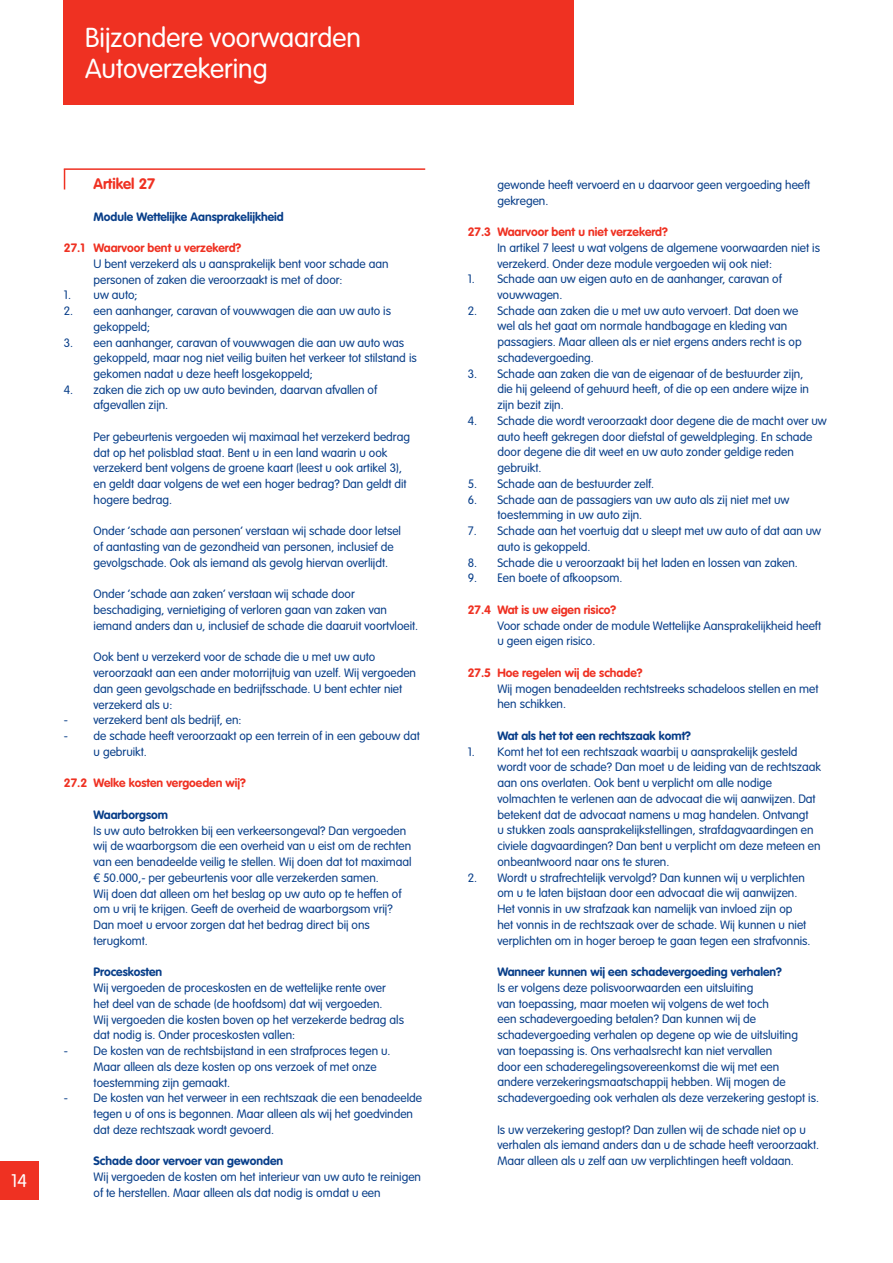
<style>
.page{position:relative;width:893px;height:1263px;background:#fff}
.page>*{position:absolute;margin:0;border:0;box-sizing:border-box;transform-origin:0 0}
.t1{font:300 27px/31.5px "VAG Rounded Std";color:#fff}
.t2{font:300 18px "VAG Rounded Std";color:#fff}
.t3{font:700 15px "VAG Rounded Std";color:#ef3122}
.t4{font:300 12px/15.8px "VAG Rounded Std";color:#083e89}
.t5{font:700 12px "VAG Rounded Std";color:#083e89}
.t6{font:700 12px "VAG Rounded Std";color:#ef3122}
.s1{font-family:"Helvetica Neue LT Pro";font-weight:400}
</style>
<div class="page">
<div style="left:0;top:1161px;width:38px;height:38px;background:#ef3122"></div>
<hr style="left:64px;top:168px;width:361px;height:2px;background:#ef3122">
<svg style="left:64px;top:170px;width:1px;height:19px"></svg>
<div style="left:64px;top:0;width:510px;height:104px;background:#ef3122"></div>
<h1 class="t1" style="left:85px;top:22px;width:278px">Bijzondere voorwaarden<br>Autoverzekering</h1>
<h2 class="t2" style="left:11px;top:1170px;width:17px">14</h2>
<p class="t3" style="left:94px;top:175px;width:63px">Artikel 27</p>
<p class="t5" style="left:94px;top:209px;width:192px">Module Wettelijke Aansprakelijkheid</p>
<p class="t6" style="left:64px;top:241px;width:179px">27.1 Waarvoor bent u verzekerd?</p>
<p class="t4" style="left:94px;top:256px;width:297px">U bent verzekerd als u aansprakelijk bent voor schade aan personen of zaken die veroorzaakt is met of door:</p>
<p class="t4" style="left:64px;top:288px;width:75px">1. uw auto;</p>
<p class="t4" style="left:94px;top:303px;width:299px;text-indent:-30px">2. een aanhanger, caravan of vouwwagen die aan uw auto is gekoppeld;</p>
<p class="t4" style="left:94px;top:335px;width:325px;text-indent:-30px">3. een aanhanger, caravan of vouwwagen die aan uw auto was gekoppeld, maar nog niet veilig buiten het verkeer tot stilstand is gekomen nadat u deze heeft losgekoppeld;</p>
<p class="t4" style="left:94px;top:382px;width:285px;text-indent:-30px">4. zaken die zich op uw auto bevinden, daarvan afvallen of afgevallen zijn.</p>
<p class="t4" style="left:94px;top:429px;width:318px">Per gebeurtenis vergoeden wij maximaal het verzekerd bedrag dat op het polisblad staat. Bent u in een land waarin u ook verzekerd bent volgens de groene kaart (leest u ook artikel 3), en geldt daar volgens de wet een hoger bedrag? Dan geldt dit hogere bedrag.</p>
<p class="t4" style="left:94px;top:524px;width:309px">Onder ‘schade aan personen’ verstaan wij schade door letsel of aantasting van de gezondheid van personen, inclusief de gevolgschade. Ook als iemand als gevolg hiervan overlijdt.</p>
<p class="t4" style="left:94px;top:587px;width:326px">Onder ‘schade aan zaken’ verstaan wij schade door beschadiging, vernietiging of verloren gaan van zaken van iemand anders dan u, inclusief de schade die daaruit voortvloeit.</p>
<p class="t4" style="left:94px;top:650px;width:324px">Ook bent u verzekerd voor de schade die u met uw auto veroorzaakt aan een ander motorrijtuig van uzelf. Wij vergoeden dan geen gevolgschade en bedrijfsschade. U bent echter niet verzekerd als u:</p>
<p class="t4" style="left:64px;top:713px;width:179px">- verzekerd bent als bedrijf, en:</p>
<p class="t4" style="left:94px;top:728px;width:328px;text-indent:-30px">- de schade heeft veroorzaakt op een terrein of in een gebouw dat u gebruikt.</p>
<p class="t6" style="left:64px;top:776px;width:184px">27.2 Welke kosten vergoeden wij?</p>
<p class="t5" style="left:94px;top:808px;width:76px">Waarborgsom</p>
<p class="t4" style="left:94px;top:823px;width:320px">Is uw auto betrokken bij een verkeersongeval? Dan vergoeden wij de waarborgsom die een overheid van u eist om de rechten van een benadeelde veilig te stellen. Wij doen dat tot maximaal <span class="s1">€</span> 50.000,- per gebeurtenis voor alle verzekerden samen.<br>Wij doen dat alleen om het beslag op uw auto op te heffen of om u vrij te krijgen. Geeft de overheid de waarborgsom vrij?<br>Dan moet u ervoor zorgen dat het bedrag direct bij ons terugkomt.</p>
<p class="t5" style="left:94px;top:965px;width:70px">Proceskosten</p>
<p class="t4" style="left:94px;top:980px;width:312px">Wij vergoeden de proceskosten en de wettelijke rente over het deel van de schade (de hoofdsom) dat wij vergoeden.<br>Wij vergoeden die kosten boven op het verzekerde bedrag als dat nodig is. Onder proceskosten vallen:</p>
<p class="t4" style="left:94px;top:1043px;width:299px;text-indent:-30px">- De kosten van de rechtsbijstand in een strafproces tegen u.<br>Maar alleen als deze kosten op ons verzoek of met onze toestemming zijn gemaakt.</p>
<p class="t4" style="left:94px;top:1091px;width:330px;text-indent:-30px">- De kosten van het verweer in een rechtszaak die een benadeelde tegen u of ons is begonnen. Maar alleen als wij het goedvinden dat deze rechtszaak wordt gevoerd.</p>
<p class="t5" style="left:94px;top:1154px;width:191px">Schade door vervoer van gewonden</p>
<p class="t4" style="left:94px;top:1169px;width:329px">Wij vergoeden de kosten om het interieur van uw auto te reinigen of te herstellen. Maar alleen als dat nodig is omdat u een</p>
<p class="t4" style="left:497px;top:177px;width:314px">gewonde heeft vervoerd en u daarvoor geen vergoeding heeft gekregen.</p>
<p class="t6" style="left:468px;top:225px;width:202px">27.3 Waarvoor bent u niet verzekerd?</p>
<p class="t4" style="left:497px;top:240px;width:324px">In artikel 7 leest u wat volgens de algemene voorwaarden niet is verzekerd. Onder deze module vergoeden wij ook niet:</p>
<p class="t4" style="left:497px;top:272px;width:286px;text-indent:-30px">1. Schade aan uw eigen auto en de aanhanger, caravan of vouwwagen.</p>
<p class="t4" style="left:497px;top:303px;width:306px;text-indent:-30px">2. Schade aan zaken die u met uw auto vervoert. Dat doen we wel als het gaat om normale handbagage en kleding van passagiers. Maar alleen als er niet ergens anders recht is op schadevergoeding.</p>
<p class="t4" style="left:497px;top:366px;width:313px;text-indent:-30px">3. Schade aan zaken die van de eigenaar of de bestuurder zijn, die hij geleend of gehuurd heeft, of die op een andere wijze in zijn bezit zijn.</p>
<p class="t4" style="left:497px;top:413px;width:331px;text-indent:-30px">4. Schade die wordt veroorzaakt door degene die de macht over uw auto heeft gekregen door diefstal of geweldpleging. En schade door degene die dit weet en uw auto zonder geldige reden gebruikt.</p>
<p class="t4" style="left:468px;top:476px;width:188px">5. Schade aan de bestuurder zelf.</p>
<p class="t4" style="left:497px;top:492px;width:293px;text-indent:-30px">6. Schade aan de passagiers van uw auto als zij niet met uw toestemming in uw auto zijn.</p>
<p class="t4" style="left:497px;top:523px;width:325px;text-indent:-30px">7. Schade aan het voertuig dat u sleept met uw auto of dat aan uw auto is gekoppeld.</p>
<p class="t4" style="left:468px;top:555px;width:332px">8. Schade die u veroorzaakt bij het laden en lossen van zaken.</p>
<p class="t4" style="left:468px;top:571px;width:156px">9. Een boete of afkoopsom.</p>
<p class="t6" style="left:468px;top:603px;width:150px">27.4 Wat is uw eigen risico?</p>
<p class="t4" style="left:497px;top:618px;width:325px">Voor schade onder de module Wettelijke Aansprakelijkheid heeft u geen eigen risico.</p>
<p class="t6" style="left:468px;top:666px;width:176px">27.5 Hoe regelen wij de schade?</p>
<p class="t4" style="left:497px;top:681px;width:322px">Wij mogen benadeelden rechtstreeks schadeloos stellen en met hen schikken.</p>
<p class="t5" style="left:497px;top:729px;width:195px">Wat als het tot een rechtszaak komt?</p>
<p class="t4" style="left:497px;top:744px;width:325px;text-indent:-30px">1. Komt het tot een rechtszaak waarbij u aansprakelijk gesteld wordt voor de schade? Dan moet u de leiding van de rechtszaak aan ons overlaten. Ook bent u verplicht om alle nodige volmachten te verlenen aan de advocaat die wij aanwijzen. Dat betekent dat de advocaat namens u mag handelen. Ontvangt<br>u stukken zoals aansprakelijkstellingen, strafdagvaardingen en civiele dagvaardingen? Dan bent u verplicht om deze meteen en onbeantwoord naar ons te sturen.</p>
<p class="t4" style="left:497px;top:870px;width:315px;text-indent:-30px">2. Wordt u strafrechtelijk vervolgd? Dan kunnen wij u verplichten om u te laten bijstaan door een advocaat die wij aanwijzen.<br>Het vonnis in uw strafzaak kan namelijk van invloed zijn op het vonnis in de rechtszaak over de schade. Wij kunnen u niet verplichten om in hoger beroep te gaan tegen een strafvonnis.</p>
<p class="t5" style="left:497px;top:965px;width:286px">Wanneer kunnen wij een schadevergoeding verhalen?</p>
<p class="t4" style="left:497px;top:980px;width:323px">Is er volgens deze polisvoorwaarden een uitsluiting<br>van toepassing, maar moeten wij volgens de wet toch<br>een schadevergoeding betalen? Dan kunnen wij de schadevergoeding verhalen op degene op wie de uitsluiting van toepassing is. Ons verhaalsrecht kan niet vervallen<br>door een schaderegelingsovereenkomst die wij met een<br>andere verzekeringsmaatschappij hebben. Wij mogen de schadevergoeding ook verhalen als deze verzekering gestopt is.</p>
<p class="t4" style="left:497px;top:1122px;width:323px">Is uw verzekering gestopt? Dan zullen wij de schade niet op u verhalen als iemand anders dan u de schade heeft veroorzaakt.<br>Maar alleen als u zelf aan uw verplichtingen heeft voldaan.</p>
</div>
